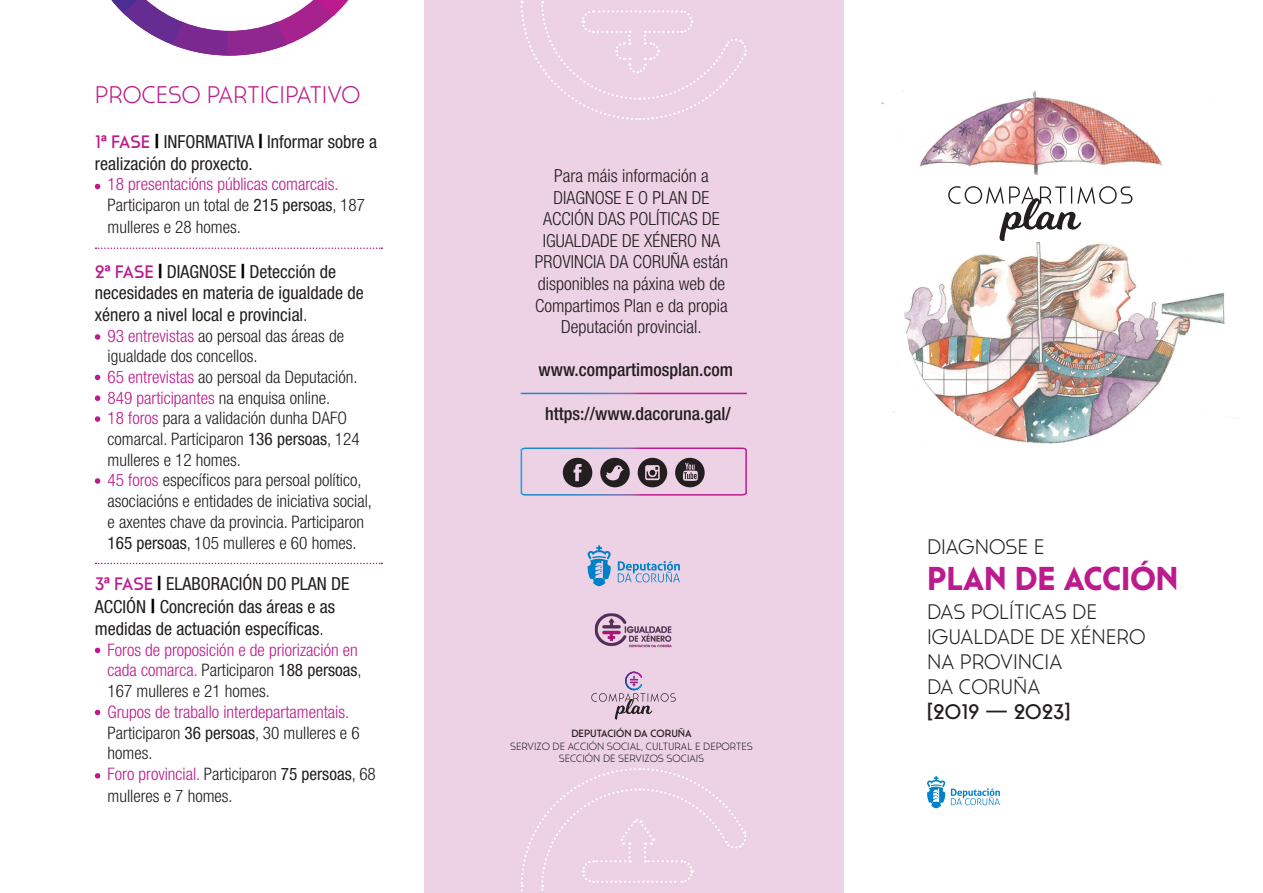
<style>
.page{position:relative;width:1263px;height:893px;background:#fff}
.page>*{position:absolute;margin:0;border:0;box-sizing:border-box;transform-origin:0 0}
.t1{font:700 33px "Cassannet Plus";color:#bc1b8d}
.t2{font:300 24px "Cassannet Plus";color:#bc1b8d}
.t3{font:300 21px/25.2px "Cassannet Plus";color:#231f20}
.t4{font:21px "Cassannet Plus";color:#231f20}
.t5{font:condensed 18px/21.6px "Helvetica Neue LT Std";color:#231f20}
.t6{font:300 condensed 18px/21.6px "Helvetica Neue LT Std";color:#231f20;text-align:center}
.t7{font:500 condensed 18px "Helvetica Neue LT Std";color:#231f20}
.t8{font:300 condensed 17.25px/20.9px "Helvetica Neue LT Std";color:#231f20}
.t9{font:300 condensed 17.25px/20.7px "Helvetica Neue LT Std";color:#bc1b8d}
.t10{font:300 10.5px/12.6px "Cassannet Plus";color:#231f20;text-align:center}
.t11{font:10.5px "Cassannet Plus";color:#231f20}
.s1{font-family:"Cassannet Plus";font-stretch:normal;color:#bc1b8d}
.s2{font-weight:700;color:#bc1b8d}
.s3{font-weight:700;font-size:19.5px;color:#000}
.s4{color:#bc1b8d}
.s5{font-weight:400}
.s6{font-weight:300}
.s7{color:#231f20}
.s8{font-weight:400;color:#231f20}
</style>
<div class="page">
<svg style="left:95px;top:478px;width:5px;height:6px"></svg>
<svg style="left:111px;top:0;width:237px;height:56px"></svg>
<div style="left:424px;top:0;width:419px;height:893px;background:#edd1e4"></div>
<svg style="left:618px;top:561px;width:62px;height:21px"></svg>
<svg style="left:587px;top:545px;width:24px;height:41px"></svg>
<svg style="left:520px;top:447px;width:227px;height:49px"></svg>
<hr style="left:521px;top:393px;width:226px;height:1px;background:#fff">
<svg style="left:96px;top:247px;width:286px;height:2px"></svg>
<svg style="left:96px;top:563px;width:286px;height:1px"></svg>
<svg style="left:591px;top:671px;width:85px;height:48px"></svg>
<img style="left:594px;top:613px;width:78px;height:35px">
<svg style="left:95px;top:184px;width:5px;height:5px"></svg>
<svg style="left:95px;top:334px;width:5px;height:6px"></svg>
<svg style="left:95px;top:375px;width:5px;height:5px"></svg>
<svg style="left:95px;top:395px;width:5px;height:6px"></svg>
<svg style="left:95px;top:416px;width:5px;height:6px"></svg>
<svg style="left:95px;top:648px;width:5px;height:5px"></svg>
<svg style="left:95px;top:710px;width:5px;height:5px"></svg>
<svg style="left:95px;top:773px;width:5px;height:6px"></svg>
<img style="left:881px;top:90px;width:330px;height:85px">
<img style="left:893px;top:242px;width:345px;height:202px">
<svg style="left:948px;top:186px;width:184px;height:55px"></svg>
<svg style="left:521px;top:768px;width:225px;height:124px"></svg>
<svg style="left:520px;top:0;width:227px;height:120px"></svg>
<svg style="left:927px;top:776px;width:73px;height:32px"></svg>
<h2 class="t2" style="left:95px;top:81px;width:267px">PROCESO PARTICIPATIVO</h2>
<p class="t5" style="left:95px;top:131px;width:284px"><span class="s1">1</span><span class="s2">ª</span> <span class="s1">FASE</span> <span class="s3">|</span> INFORMATIVA <span class="s3">|</span> Informar sobre a realización do proxecto.</p>
<p class="t8" style="left:108px;top:174px;width:259px"><span class="s4">18 presentacións públicas comarcais.<br></span>Participaron un total de <span class="s5">215 persoas</span>, 187 mulleres e 28 homes.</p>
<p class="t5" style="left:95px;top:260px;width:271px"><span class="s1">2</span><span class="s2">ª</span> <span class="s1">FASE</span> <span class="s3">|</span> DIAGNOSE <span class="s3">|</span> Detección de necesidades en materia de igualdade de xénero a nivel local e provincial<span class="s6">.</span></p>
<p class="t8" style="left:108px;top:325px;width:266px"><span class="s4">93 entrevistas</span> ao persoal das áreas de igualdade dos concellos.<br><span class="s4">65 entrevistas</span> ao persoal da Deputación.<br><span class="s4">849 participantes</span> na enquisa online.<br><span class="s4">18 foros</span> para a validación dunha DAFO comarcal. Participaron <span class="s5">136 persoas</span>, 124 mulleres e 12 homes.<br><span class="s4">45 foros</span> específicos para persoal político, asociacións e entidades de iniciativa social, e axentes chave da provincia. Participaron <span class="s5">165 persoas</span>, 105 mulleres e 60 homes.</p>
<p class="t5" style="left:95px;top:572px;width:256px;line-height:23.4px"><span class="s1">3</span><span class="s2">ª</span> <span class="s1">FASE</span> <span class="s3">|</span> ELABORACIÓN DO PLAN DE<br>ACCIÓN <span class="s3">|</span> Concreción das áreas e as</p>
<p class="t5" style="left:95px;top:618px;width:230px">medidas de actuación específicas<span class="s6">.</span></p>
<p class="t9" style="left:108px;top:639px;width:256px">Foros de proposición e de priorización en cada comarca. <span class="s7">Participaron</span> <span class="s8">188 persoas</span><span class="s7">,<br>167 mulleres e 21 homes.</span></p>
<p class="t8" style="left:108px;top:701px;width:270px"><span class="s4">Grupos de traballo interdepartamentais.<br></span>Participaron <span class="s5">36 persoas</span>, 30 mulleres e 6 homes.<br><span class="s4">Foro provincial.</span> Participaron <span class="s5">75 persoas</span>, 68 mulleres e 7 homes.</p>
<p class="t6" style="left:535px;top:165px;width:195px">Para máis información a<br>DIAGNOSE E O PLAN DE<br>ACCIÓN DAS POLÍTICAS DE<br>IGUALDADE DE XÉNERO NA<br>PROVINCIA DA CORUÑA están disponibles na páxina web de<br>Compartimos Plan e da propia<br>Deputación provincial.</p>
<p class="t7" style="left:538px;top:359px;width:196px">www.compartimosplan.com</p>
<p class="t7" style="left:545px;top:402px;width:187px">https://www.dacoruna.gal/</p>
<p class="t11" style="left:571px;top:727px;width:122px">DEPUTACIÓN DA CORUÑA</p>
<p class="t10" style="left:510px;top:740px;width:244px">SERVIZO DE ACCIÓN SOCIAL, CULTURAL E DEPORTES<br>SECCIÓN DE SERVIZOS SOCIAIS</p>
<p class="t3" style="left:927px;top:534px;width:119px">DIAGNOSE E</p>
<h1 class="t1" style="left:927px;top:558px;width:253px">PLAN DE ACCIÓN</h1>
<p class="t3" style="left:927px;top:599px;width:220px">DAS POLÍTICAS DE<br>IGUALDADE DE XÉNERO<br>NA PROVINCIA<br>DA CORUÑA</p>
<p class="t4" style="left:927px;top:699px;width:145px">[2019 — 2023]</p>
</div>
